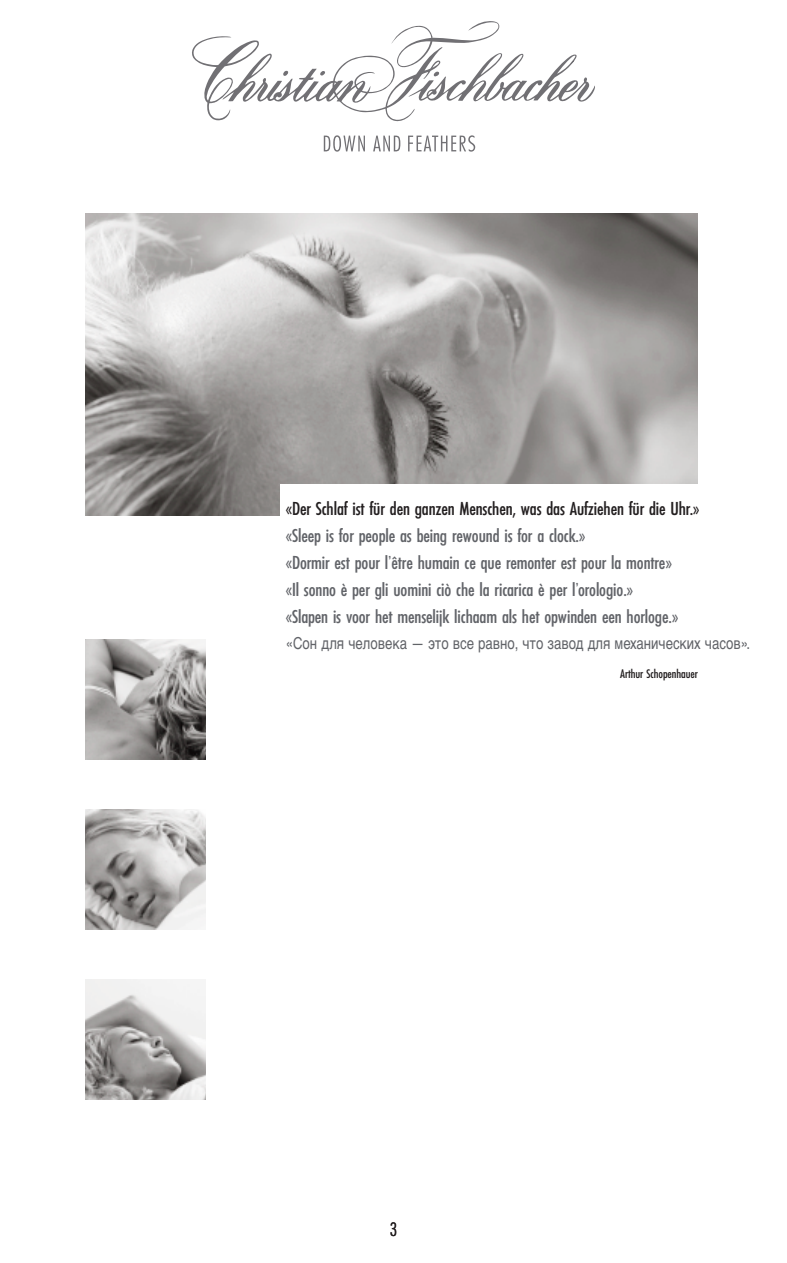
<style>
.page{position:relative;width:787px;height:1263px;background:#fff}
.page>*{position:absolute;margin:0;border:0;box-sizing:border-box;transform-origin:0 0}
.t1{font:500 condensed 18px/27px "FU24";color:#616368}
.t2{font:500 condensed 18px "FU24";color:#231f20}
.t3{font:300 condensed 18px "Futura";color:#231f20}
.t4{font:16.5px "Helvetica Cyr Upright";color:#616368;scale:.8 1}
.t5{font:500 condensed 12px "FU24";color:#231f20}
</style>
<div class="page">
<img style="left:85px;top:214px;width:612px;height:301px">
<div style="left:280px;top:485px;width:441px;height:42px;background:#fff"></div>
<img style="left:85px;top:639px;width:121px;height:121px">
<img style="left:85px;top:809px;width:121px;height:121px">
<img style="left:85px;top:979px;width:121px;height:121px">
<svg style="left:192px;top:21px;width:403px;height:100px"></svg>
<svg style="left:324px;top:135px;width:41px;height:17px"></svg>
<svg style="left:373px;top:136px;width:27px;height:15px"></svg>
<svg style="left:408px;top:135px;width:67px;height:17px"></svg>
<p class="t2" style="left:286px;top:498px;width:415px">«Der Schlaf ist für den ganzen Menschen, was das Aufziehen für die Uhr.»</p>
<p class="t1" style="left:286px;top:522px;width:394px">«Sleep is for people as being rewound is for a clock.»<br>«Dormir est pour l’être humain ce que remonter est pour la montre» «Il sonno è per gli uomini ciò che la ricarica è per l’orologio.» «Slapen is voor het menselijk lichaam als het opwinden een horloge.»</p>
<p class="t4" style="left:286px;top:634px;width:582px">«Сон для человека — это все равно, что завод для механических часов».</p>
<p class="t3" style="left:390px;top:1219px;width:9px">3</p>
<p class="t5" style="left:620px;top:667px;width:79px">Arthur Schopenhauer</p>
</div>
